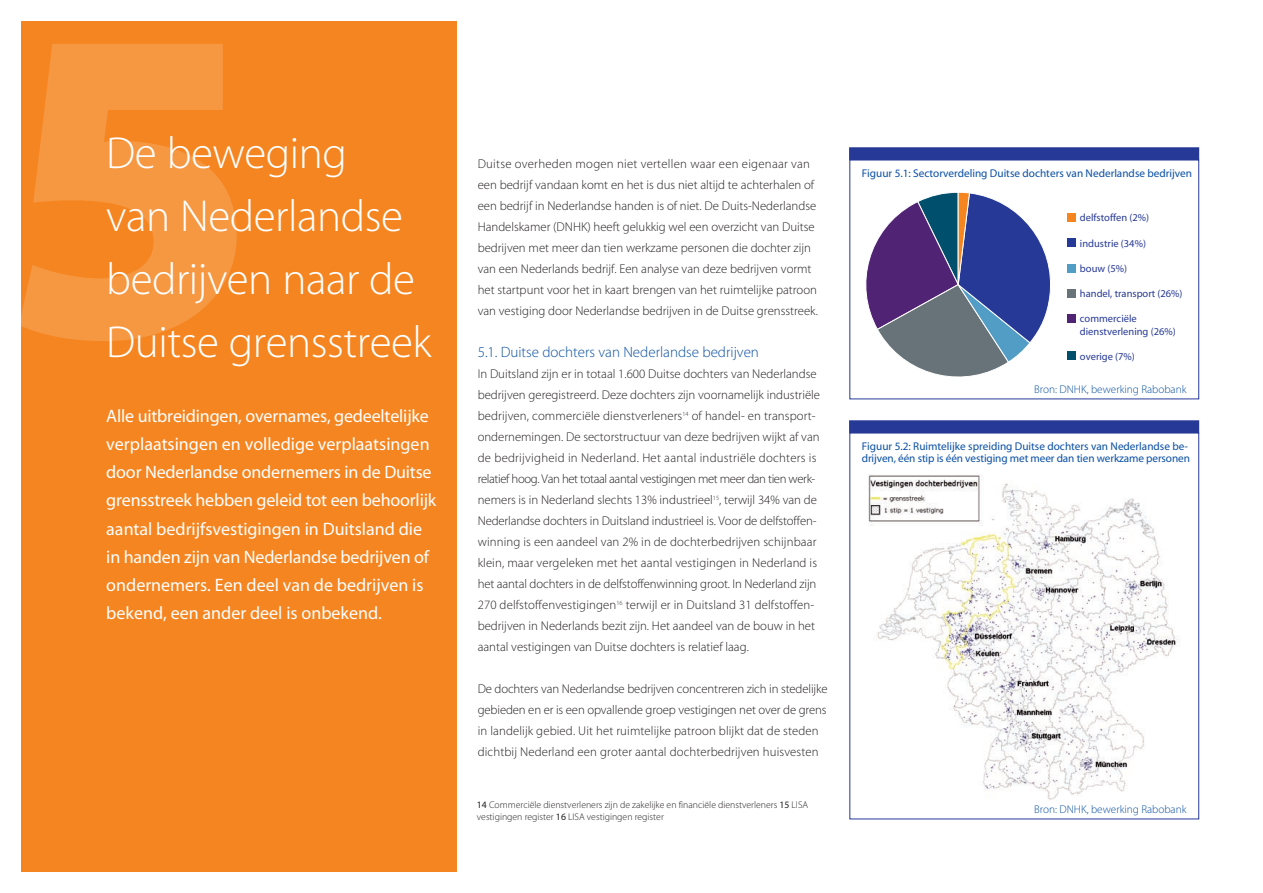
<style>
.page{position:relative;width:1263px;height:893px;background:#fff}
.page>*{position:absolute;margin:0;border:0;box-sizing:border-box;transform-origin:0 0}
.t1{font:450px "Myriad MM 830 600";color:#fff}
.t2{font:45px/63px "Myriad MM 215 600";letter-spacing:-.01em;color:#fff}
.t3{font:18px/28.2px "Myriad MM 400 600";letter-spacing:-.01em;color:#fff}
.t4{font:15px "Myriad MM 215 600";color:#0a4fa2}
.t5{font:12.75px/21px "Myriad MM 215 600";color:#231f20}
.t6{font:11.25px/12px "Myriad MM 400 600";color:#0a4fa2}
.t7{font:11.25px "Myriad MM 215 600";color:#0a4fa2}
.t8{font:10.5px/12.6px "Myriad MM 400 600";color:#263996}
.t9{font:9.75px/12px "Myriad MM 215 600";color:#231f20}
.s1{font-family:"Myriad MM 400 600"}
</style>
<div class="page">
<div style="left:849px;top:147px;width:350px;height:13px;background:#263996;border:2px solid #263996"></div>
<div style="left:1067px;top:213px;width:9px;height:9px;background:#f58520"></div>
<div style="left:1067px;top:238px;width:9px;height:9px;background:#263996"></div>
<div style="left:1067px;top:264px;width:9px;height:8px;background:#519dc5"></div>
<div style="left:1067px;top:289px;width:9px;height:8px;background:#687379"></div>
<div style="left:1067px;top:314px;width:9px;height:9px;background:#512375"></div>
<div style="left:1067px;top:351px;width:9px;height:9px;background:#00506d"></div>
<svg style="left:865px;top:192px;width:186px;height:185px"></svg>
<div style="left:849px;top:420px;width:350px;height:13px;background:#263996;border:2px solid #263996"></div>
<img style="left:868px;top:475px;width:312px;height:325px">
<div style="left:21px;top:21px;width:435px;height:851px;background:#f58520"></div>
<h1 class="t1" style="left:0;top:-32px;width:259px">5</h1>
<h2 class="t2" style="left:106px;top:124px;width:327px">De beweging<br>van Nederlandse bedrijven naar de<br>Duitse grensstreek</h2>
<p class="t3" style="left:106px;top:402px;width:332px">Alle uitbreidingen, overnames, gedeeltelijke verplaatsingen en volledige verplaatsingen door Nederlandse ondernemers in de Duitse grensstreek hebben geleid tot een behoorlijk aantal bedrijfsvestigingen in Duitsland die in handen zijn van Nederlandse bedrijven of ondernemers. Een deel van de bedrijven is bekend, een ander deel is onbekend.</p>
<p class="t5" style="left:478px;top:154px;width:342px">Duitse overheden mogen niet vertellen waar een eigenaar van een bedrijf vandaan komt en het is dus niet altijd te achterhalen of een bedrijf in Nederlandse handen is of niet. De Duits-Nederlandse Handelskamer (DNHK) heeft gelukkig wel een overzicht van Duitse bedrijven met meer dan tien werkzame personen die dochter zijn van een Nederlands bedrijf. Een analyse van deze bedrijven vormt het startpunt voor het in kaart brengen van het ruimtelijke patroon van vestiging door Nederlandse bedrijven in de Duitse grensstreek.</p>
<p class="t4" style="left:478px;top:345px;width:283px">5.1. Duitse dochters van Nederlandse bedrijven</p>
<p class="t5" style="left:478px;top:364px;width:344px">In Duitsland zijn er in totaal 1.600 Duitse dochters van Nederlandse bedrijven geregistreerd. Deze dochters zijn voornamelijk industriële bedrijven, commerciële dienstverleners<sup>14</sup> of handel- en transport&shy;ondernemingen. De sectorstructuur van deze bedrijven wijkt af van de bedrijvigheid in Nederland. Het aantal industriële dochters is relatief hoog. Van het totaal aantal vestigingen met meer dan tien werk&shy;nemers is in Nederland slechts 13% industrieel<sup>15</sup>, terwijl 34% van de Nederlandse dochters in Duitsland industrieel is. Voor de delfstoffen&shy;winning is een aandeel van 2% in de dochterbedrijven schijnbaar klein, maar vergeleken met het aantal vestigingen in Nederland is het aantal dochters in de delfstoffenwinning groot. In Nederland zijn 270 delfstoffenvestigingen<sup>16</sup> terwijl er in Duitsland 31 delfstoffen&shy;bedrijven in Nederlands bezit zijn. Het aandeel van de bouw in het aantal vestigingen van Duitse dochters is relatief laag.</p>
<p class="t5" style="left:478px;top:679px;width:351px">De dochters van Nederlandse bedrijven concentreren zich in stedelijke gebieden en er is een opvallende groep vestigingen net over de grens in landelijk gebied. Uit het ruimtelijke patroon blijkt dat de steden dichtbij Nederland een groter aantal dochterbedrijven huisvesten</p>
<p class="t9" style="left:477px;top:799px;width:333px"><span class="s1">14</span> Commerciële dienstverleners zijn de zakelijke en financiële dienstverleners <span class="s1">15</span> LISA vestigingen register <span class="s1">16</span> LISA vestigingen register</p>
<p class="t6" style="left:862px;top:168px;width:332px">Figuur 5.1: Sectorverdeling Duitse dochters van Nederlandse bedrijven</p>
<p class="t8" style="left:1080px;top:212px;width:71px">delfstoffen (2%)</p>
<p class="t8" style="left:1080px;top:237px;width:68px">industrie (34%)</p>
<p class="t8" style="left:1080px;top:262px;width:49px">bouw (5%)</p>
<p class="t8" style="left:1080px;top:288px;width:104px">handel, transport (26%)</p>
<p class="t8" style="left:1080px;top:313px;width:97px">commerciële dienstverlening (26%)</p>
<p class="t8" style="left:1080px;top:351px;width:56px">overige (7%)</p>
<p class="t7" style="left:1034px;top:384px;width:154px">Bron: DNHK, bewerking Rabobank</p>
<p class="t6" style="left:862px;top:441px;width:330px">Figuur 5.2: Ruimtelijke spreiding Duitse dochters van Nederlandse be-- drijven, één stip is één vestiging met meer dan tien werkzame personen</p>
<p class="t7" style="left:1034px;top:804px;width:154px">Bron: DNHK, bewerking Rabobank</p>
</div>
